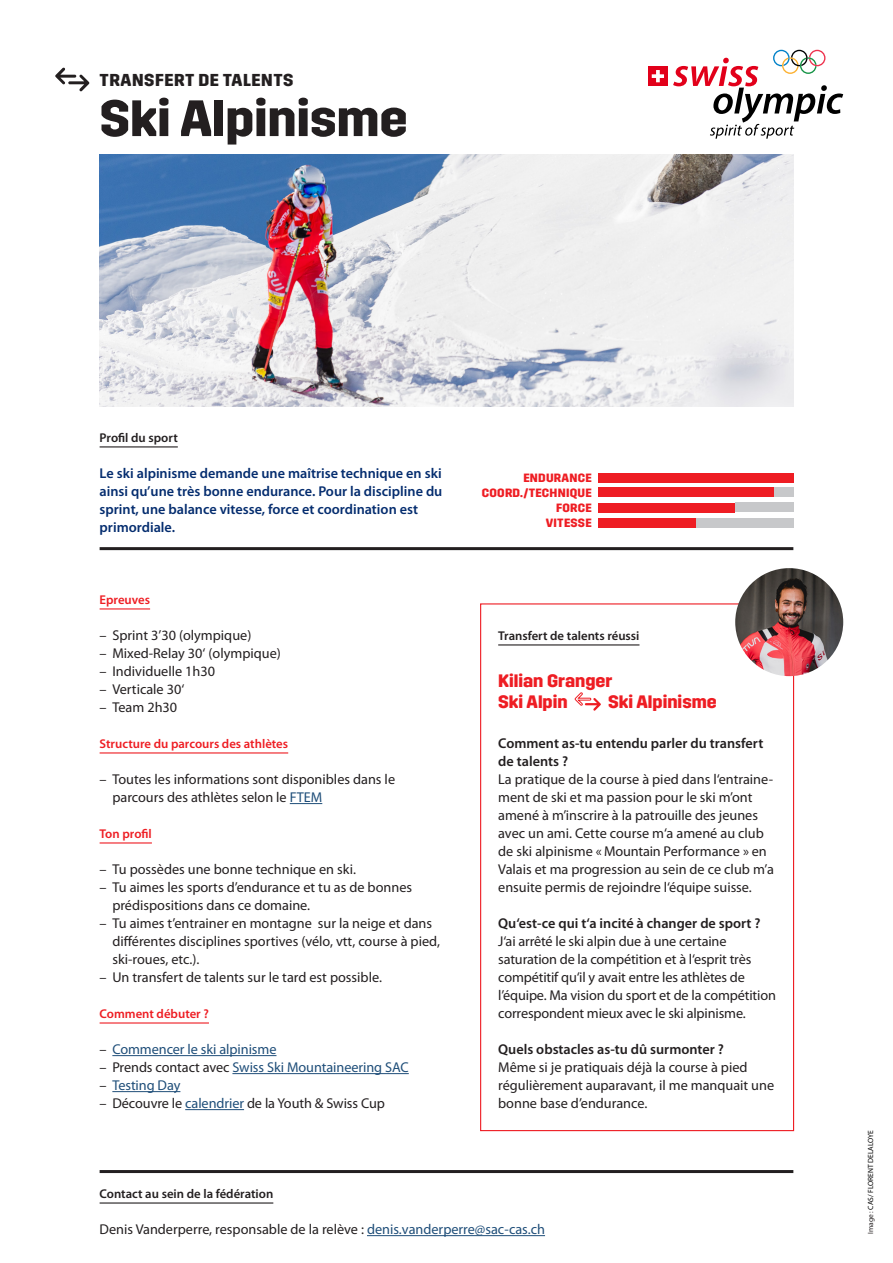
<style>
.page{position:relative;width:893px;height:1263px;background:#fff}
.page>*{position:absolute;margin:0;border:0;box-sizing:border-box;transform-origin:0 0}
._00_Head_Haupttitel{font:700 51px "Trim";color:#231f20}
._06_Titel_Erfolgsges{font:700 18px "Trim";color:#ee1d23}
._00_HEAD_Talenttrans{font:700 17.25px "Trim";letter-spacing:.03em;color:#231f20}
._05_Untertitel{font:14.25px/18px "Myriad Pro";color:#231f20}
._04_Lauftext{font:14.25px/18px "Myriad Pro";letter-spacing:-.01em;color:#231f20}
._02_Lead_Sportartpro{font:600 14.25px/18px "Myriad Pro";color:#052d6f}
._05_Untertitel-2{font:600 14.25px/18px "Myriad Pro";color:#231f20}
.t1{font:14.25px "Myriad Pro";letter-spacing:-.005em;color:#1f4e79}
._01_Rubriktitel_Schw{font:600 12.75px "Myriad Pro";color:#231f20}
._01_Rubriktitel_Rot{font:600 12.75px "Myriad Pro";color:#ee1d23}
._04_Lauftext-2{font:600 12.75px "Myriad Pro";color:#ee1d23}
.Grafik_Titel{font:700 12px "Trim";letter-spacing:.02em;color:#ee1d23}
._04_Lauftext-3{font:7.5px "Myriad Pro";color:#000}
.s1{color:#1f4e79}
.s2{color:#231f20}
</style>
<div class="page">
<img style="left:100px;top:154px;width:693px;height:252px">
<hr style="left:100px;top:446px;width:78px;height:1px;background:#231f20">
<svg style="left:673px;top:50px;width:170px;height:88px"></svg>
<div style="left:648px;top:66px;width:20px;height:20px;background:#e2001a"></div>
<svg style="left:652px;top:70px;width:12px;height:12px"></svg>
<hr style="left:100px;top:608px;width:50px;height:1px;background:#ee1d23">
<hr style="left:100px;top:752px;width:188px;height:1px;background:#ee1d23">
<hr style="left:290px;top:803px;width:32px;height:1px;background:#1f4e79">
<hr style="left:100px;top:842px;width:52px;height:1px;background:#ee1d23">
<hr style="left:100px;top:1022px;width:109px;height:1px;background:#ee1d23">
<hr style="left:112px;top:1055px;width:164px;height:1px;background:#1f4e79">
<hr style="left:232px;top:1073px;width:177px;height:1px;background:#1f4e79">
<hr style="left:112px;top:1091px;width:68px;height:1px;background:#1f4e79">
<hr style="left:185px;top:1109px;width:59px;height:1px;background:#1f4e79">
<hr style="left:100px;top:547px;width:693px;height:3px;background:#231f20">
<hr style="left:100px;top:1170px;width:693px;height:3px;background:#231f20">
<hr style="left:100px;top:1202px;width:173px;height:1px;background:#231f20">
<hr style="left:367px;top:1235px;width:178px;height:1px;background:#1f4e79">
<svg style="left:480px;top:603px;width:315px;height:529px"></svg>
<img style="left:735px;top:568px;width:108px;height:108px;border-radius:54px">
<div style="left:598px;top:473px;width:195px;height:10px;background:#ee1d23"></div>
<div style="left:598px;top:488px;width:176px;height:9px;background:#ee1d23"></div>
<svg style="left:55px;top:68px;width:34px;height:23px"></svg>
<div style="left:598px;top:503px;width:137px;height:9px;background:#ee1d23"></div>
<div style="left:735px;top:503px;width:58px;height:9px;background:#c7c8ca"></div>
<div style="left:598px;top:518px;width:98px;height:10px;background:#ee1d23"></div>
<div style="left:696px;top:518px;width:97px;height:10px;background:#c7c8ca"></div>
<div style="left:774px;top:488px;width:19px;height:9px;background:#c7c8ca"></div>
<p class="_00_HEAD_Talenttrans" style="left:100px;top:70px;width:195px">TRANSFERT DE TALENTS</p>
<p class="_00_Head_Haupttitel" style="left:100px;top:89px;width:310px">Ski Alpinisme</p>
<p class="_01_Rubriktitel_Schw" style="left:100px;top:431px;width:80px">Profil du sport</p>
<p class="_02_Lead_Sportartpro" style="left:100px;top:465px;width:344px">Le ski alpinisme demande une maîtrise technique en ski ainsi qu’une très bonne endurance. Pour la discipline du sprint, une balance vitesse, force et coordination est primordiale.</p>
<p class="_01_Rubriktitel_Rot" style="left:100px;top:593px;width:52px">Epreuves</p>
<p class="_05_Untertitel" style="left:100px;top:627px;width:153px">– Sprint 3’30 (olympique)</p>
<p class="_05_Untertitel" style="left:100px;top:645px;width:183px">– Mixed-Relay 30‘ (olympique)</p>
<p class="_05_Untertitel" style="left:100px;top:663px;width:117px">– Individuelle 1h30</p>
<p class="_05_Untertitel" style="left:100px;top:681px;width:86px">– Verticale 30‘</p>
<p class="_05_Untertitel" style="left:100px;top:699px;width:79px">– Team 2h30</p>
<p class="_01_Rubriktitel_Rot" style="left:100px;top:737px;width:190px">Structure du parcours des athlètes</p>
<p class="_05_Untertitel" style="left:112px;top:771px;width:284px;text-indent:-13px">– Toutes les informations sont disponibles dans le parcours des athlètes selon le <span class="s1">FTEM</span></p>
<p class="_01_Rubriktitel_Rot" style="left:100px;top:827px;width:54px">Ton profil</p>
<p class="_05_Untertitel" style="left:100px;top:861px;width:258px">– Tu possèdes une bonne technique en ski.</p>
<p class="_05_Untertitel" style="left:112px;top:879px;width:301px;text-indent:-13px">– Tu aimes les sports d’endurance et tu as de bonnes prédispositions dans ce domaine.</p>
<p class="_05_Untertitel" style="left:112px;top:915px;width:329px;text-indent:-13px">– Tu aimes t’entrainer en montagne sur la neige et dans différentes disciplines sportives (vélo, vtt, course à pied, ski-roues, etc.).</p>
<p class="_05_Untertitel" style="left:100px;top:969px;width:284px">– Un transfert de talents sur le tard est possible.</p>
<p class="_04_Lauftext-2" style="left:100px;top:1007px;width:111px">Comment débuter ?</p>
<p class="t1" style="left:100px;top:1042px;width:178px"><span class="s2">–</span> Commencer le ski alpinisme</p>
<p class="t1" style="left:100px;top:1060px;width:311px"><span class="s2">– Prends contact avec</span> Swiss Ski Mountaineering SAC</p>
<p class="t1" style="left:100px;top:1078px;width:82px"><span class="s2">–</span> Testing Day</p>
<p class="_05_Untertitel" style="left:100px;top:1095px;width:287px">– Découvre le <span class="s1">calendrier</span> de la Youth &amp; Swiss Cup</p>
<p class="Grafik_Titel" style="left:523px;top:471px;width:70px">ENDURANCE</p>
<p class="Grafik_Titel" style="left:482px;top:486px;width:111px">COORD./TECHNIQUE</p>
<p class="Grafik_Titel" style="left:556px;top:501px;width:37px">FORCE</p>
<p class="Grafik_Titel" style="left:546px;top:516px;width:47px">VITESSE</p>
<p class="_01_Rubriktitel_Schw" style="left:498px;top:629px;width:143px">Transfert de talents réussi</p>
<p class="_06_Titel_Erfolgsges" style="left:498px;top:670px;width:116px">Kilian Granger</p>
<p class="_06_Titel_Erfolgsges" style="left:498px;top:691px;width:71px">Ski Alpin</p>
<p class="_06_Titel_Erfolgsges" style="left:608px;top:691px;width:110px">Ski Alpinisme</p>
<p class="_05_Untertitel-2" style="left:498px;top:735px;width:267px">Comment as-tu entendu parler du transfert de talents ?</p>
<p class="_05_Untertitel" style="left:498px;top:771px;width:277px">La pratique de la course à pied dans l‘entraine&shy;ment de ski et ma passion pour le ski m’ont amené à m’inscrire à la patrouille des jeunes avec un ami. Cette course m‘a amené au club de ski alpinisme « Mountain Performance » en Valais et ma progression au sein de ce club m’a ensuite permis de rejoindre l‘équipe suisse.</p>
<p class="_05_Untertitel-2" style="left:498px;top:915px;width:264px">Qu‘est-ce qui t‘a incité à changer de sport ?</p>
<p class="_04_Lauftext" style="left:498px;top:933px;width:279px">J‘ai arrêté le ski alpin due à une certaine saturation de la compétition et à l‘esprit très compétitif qu‘il y avait entre les athlètes de l’équipe. Ma vision du sport et de la compétition correspondent mieux avec le ski alpinisme.</p>
<p class="_05_Untertitel-2" style="left:498px;top:1041px;width:227px">Quels obstacles as-tu dû surmonter ?</p>
<p class="_04_Lauftext" style="left:498px;top:1059px;width:277px">Même si je pratiquais déjà la course à pied régulièrement auparavant, il me manquait une bonne base d’endurance.</p>
<p class="_01_Rubriktitel_Schw" style="left:100px;top:1187px;width:175px">Contact au sein de la fédération</p>
<p class="_04_Lauftext" style="left:100px;top:1221px;width:447px">Denis Vanderperre, responsable de la relève : <span class="s1">denis.vanderperre@sac-cas.ch</span></p>
<p class="_04_Lauftext-3" style="left:866px;top:1234px;width:106px;rotate:-90deg"><span class="s2">Image :</span> CAS/ FLORENT DELALOYE</p>
</div>
